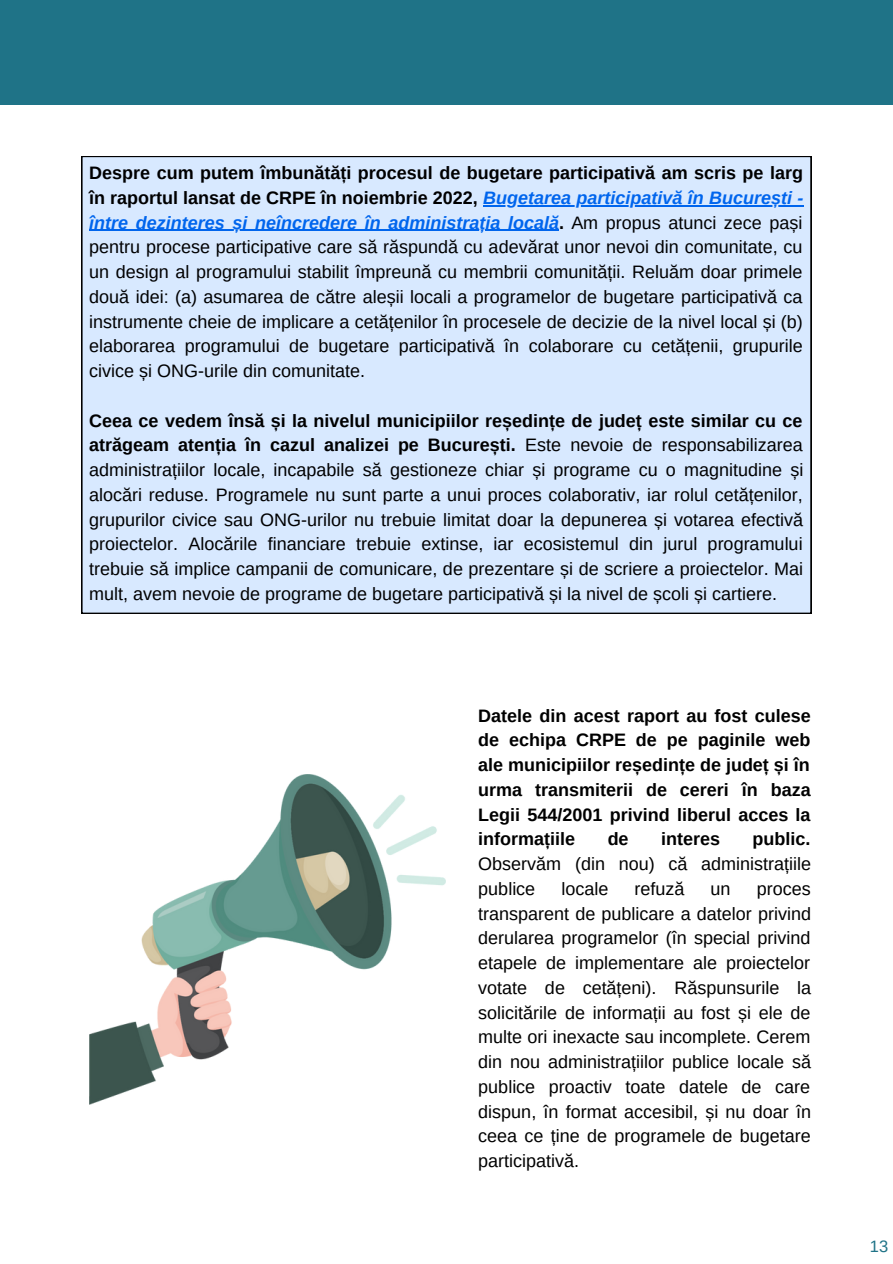
<style>
.page{position:relative;width:893px;height:1264px;background:#fff}
.page>*{position:absolute;margin:0;border:0;box-sizing:border-box;transform-origin:0 0}
.t1{font:18px/24.8px "Arimo";color:#000;text-align:justify}
.t2{font:700 18px/24.8px "Arimo";color:#000;text-align:justify}
.t3{font:16.5px "Arimo";color:#1f7387}
.s1{font-weight:700}
.s2{font-weight:700;font-style:italic;color:#0065ed}
</style>
<div class="page">
<div style="left:0;top:0;width:892px;height:105px;background:#1f7387"></div>
<div style="left:81px;top:156px;width:730px;height:457px;background:#d8e9ff"></div>
<img style="left:89px;top:775px;width:357px;height:329px">
<hr style="left:483px;top:205px;width:320px;height:1px;background:#0065ed">
<hr style="left:89px;top:230px;width:470px;height:1px;background:#0065ed">
<p class="t1" style="left:89px;top:161px;width:715px"><span class="s1">Despre cum putem îmbunătăți procesul de bugetare participativă am scris pe larg în raportul lansat de CRPE în noiembrie 2022,</span> <span class="s2">Bugetarea participativă în București - între dezinteres și neîncredere în administrația locală</span><span class="s1">.</span> Am propus atunci zece pași pentru procese participative care să răspundă cu adevărat unor nevoi din comunitate, cu un design al programului stabilit împreună cu membrii comunității. Reluăm doar primele două idei: (a) asumarea de către aleșii locali a programelor de bugetare participativă ca instrumente cheie de implicare a cetățenilor în procesele de decizie de la nivel local și (b) elaborarea programului de bugetare participativă în colaborare cu cetățenii, grupurile civice și ONG-urile din comunitate.</p>
<p class="t1" style="left:89px;top:408px;width:715px"><span class="s1">Ceea ce vedem însă și la nivelul municipiilor reședințe de județ este similar cu ce atrăgeam atenția în cazul analizei pe București.</span> Este nevoie de responsabilizarea administrațiilor locale, incapabile să gestioneze chiar și programe cu o magnitudine și alocări reduse. Programele nu sunt parte a unui proces colaborativ, iar rolul cetățenilor, grupurilor civice sau ONG-urilor nu trebuie limitat doar la depunerea și votarea efectivă proiectelor. Alocările financiare trebuie extinse, iar ecosistemul din jurul programului trebuie să implice campanii de comunicare, de prezentare și de scriere a proiectelor. Mai mult, avem nevoie de programe de bugetare participativă și la nivel de școli și cartiere.</p>
<p class="t2" style="left:478px;top:703px;width:334px">Datele din acest raport au fost culese de echipa CRPE de pe paginile web ale municipiilor reședințe de județ și în urma transmiterii de cereri în baza Legii 544/2001 privind liberul acces la informațiile</p>
<p class="t2" style="left:607px;top:826px;width:22px">de</p>
<p class="t2" style="left:661px;top:826px;width:60px">interes</p>
<p class="t2" style="left:752px;top:826px;width:59px">public.</p>
<p class="t1" style="left:478px;top:851px;width:334px">Observăm (din nou) că administrațiile publice</p>
<p class="t1" style="left:561px;top:876px;width:48px">locale</p>
<p class="t1" style="left:634px;top:876px;width:51px">refuză</p>
<p class="t1" style="left:710px;top:876px;width:21px">un</p>
<p class="t1" style="left:478px;top:876px;width:334px;text-indent:278px">proces transparent de publicare a datelor privind derularea programelor (în special privind etapele de implementare ale proiectelor votate de cetățeni). Răspunsurile la solicitările de informații au fost și ele de multe ori inexacte sau incomplete. Cerem din nou administrațiilor publice locale să publice proactiv toate datele de care dispun, în format accesibil, și nu doar în ceea ce ține de programele de bugetare participativă.</p>
<p class="t3" style="left:869px;top:1236px;width:20px">13</p>
</div>
